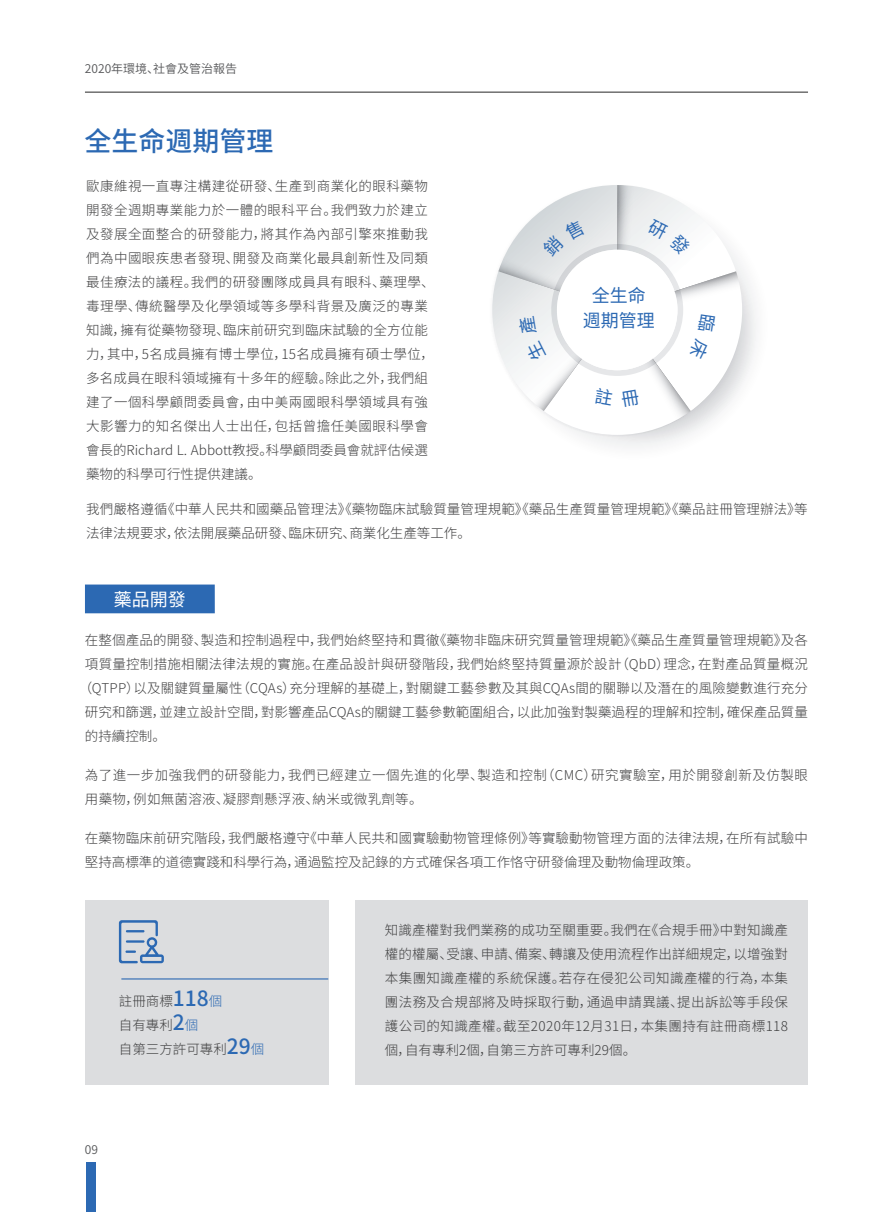
<style>
.page{position:relative;width:893px;height:1212px;background:#fff}
.page>*{position:absolute;margin:0;border:0;box-sizing:border-box;transform-origin:0 0}
.t1{font:500 27px "Source Han Sans SC";color:#2c69b3}
.t2{font:18px/25.5px "Source Han Sans SC";color:#2c69b3;text-align:center}
.t3{font:18px "Source Han Sans SC";color:#fff}
.t4{font:300 13.5px/24px "Source Han Sans SC";letter-spacing:.015em;color:#3e3e3f}
.t5{font:300 13.5px/24px "Source Han Sans SC";letter-spacing:.035em;color:#3e3e3f}
.t6{font:12px "Source Han Sans SC";color:#57585a}
.s1{font-weight:500;font-size:21px;color:#2c69b3}
.s2{color:#2c69b3}
</style>
<div class="page">
<div style="left:86px;top:1162px;width:10px;height:50px;background:#2c69b3"></div>
<div style="left:356px;top:900px;width:452px;height:184px;background:#dcdddf"></div>
<div style="left:85px;top:900px;width:243px;height:184px;background:#dcdddf"></div>
<div style="left:85px;top:584px;width:130px;height:29px;background:#2c69b3"></div>
<div style="left:498px;top:189px;width:270px;height:270px;background:#f9f9f9;border-radius:50%"></div>
<div style="left:534px;top:222px;width:221px;height:220px;background:#eaebec;border-radius:50%"></div>
<svg style="left:119px;top:920px;width:45px;height:43px"></svg>
<hr style="left:121px;top:978px;width:207px;height:1px;background:#2c69b3">
<hr style="left:85px;top:92px;width:723px;height:1px;background:#3e3e3f">
<svg style="left:492px;top:185px;width:250px;height:250px"></svg>
<p class="t6" style="left:85px;top:62px;width:154px">2020年環境、社會及管治報告</p>
<h1 class="t1" style="left:84px;top:126px;width:191px">全生命週期管理</h1>
<p class="t5" style="left:86px;top:175px;width:350px">歐康維視一直專注構建從研發、生產到商業化的眼科藥物開發全週期專業能力於一體的眼科平台。我們致力於建立及發展全面整合的研發能力，將其作為內部引擎來推動我們為中國眼疾患者發現、開發及商業化最具創新性及同類最佳療法的議程。我們的研發團隊成員具有眼科、藥理學、毒理學、傳統醫學及化學領域等多學科背景及廣泛的專業知識，擁有從藥物發現、臨床前研究到臨床試驗的全方位能力，其中，5名成員擁有博士學位，15名成員擁有碩士學位，多名成員在眼科領域擁有十多年的經驗。除此之外，我們組建了一個科學顧問委員會，由中美兩國眼科學領域具有強大影響力的知名傑出人士出任，包括曾擔任美國眼科學會會長的Richard L. Abbott教授。科學顧問委員會就評估候選藥物的科學可行性提供建議。</p>
<h2 class="t2" style="left:583px;top:283px;width:73px">全生命週期管理</h2>
<p class="t4" style="left:86px;top:497px;width:723px">我們嚴格遵循《中華人民共和國藥品管理法》《藥物臨床試驗質量管理規範》《藥品生產質量管理規範》《藥品註冊管理辦法》等法律法規要求，依法開展藥品研發、臨床研究、商業化生產等工作。</p>
<h2 class="t3" style="left:114px;top:589px;width:73px">藥品開發</h2>
<p class="t4" style="left:85px;top:628px;width:724px">在整個產品的開發、製造和控制過程中，我們始終堅持和貫徹《藥物非臨床研究質量管理規範》《藥品生產質量管理規範》及各</p>
<p class="t4" style="left:85px;top:652px;width:724px">項質量控制措施相關法律法規的實施。在產品設計與研發階段，我們始終堅持質量源於設計（QbD）理念，在對產品質量概況</p>
<p class="t4" style="left:79px;top:676px;width:731px">（QTPP）以及關鍵質量屬性（CQAs）充分理解的基礎上，對關鍵工藝參數及其與CQAs間的關聯以及潛在的風險變數進行充分</p>
<p class="t4" style="left:85px;top:700px;width:724px">研究和篩選，並建立設計空間，對影響產品CQAs的關鍵工藝參數範圍組合，以此加強對製藥過程的理解和控制，確保產品質量</p>
<p class="t4" style="left:85px;top:724px;width:83px">的持續控制。</p>
<p class="t5" style="left:85px;top:763px;width:724px">為了進一步加強我們的研發能力，我們已經建立一個先進的化學、製造和控制（CMC）研究實驗室，用於開發創新及仿製眼用藥物，例如無菌溶液、凝膠劑懸浮液、納米或微乳劑等。</p>
<p class="t4" style="left:85px;top:826px;width:724px">在藥物臨床前研究階段，我們嚴格遵守《中華人民共和國實驗動物管理條例》等實驗動物管理方面的法律法規，在所有試驗中堅持高標準的道德實踐和科學行為，通過監控及記錄的方式確保各項工作恪守研發倫理及動物倫理政策。</p>
<p class="t4" style="left:119px;top:989px;width:147px">註冊商標<span class="s1">118</span><span class="s2">個<br></span>自有專利<span class="s1">2</span><span class="s2">個<br></span>自第三方許可專利<span class="s1">29</span><span class="s2">個</span></p>
<p class="t6" style="left:85px;top:1142px;width:15px">09</p>
<p class="t4" style="left:385px;top:918px;width:405px;text-align:justify">知識產權對我們業務的成功至關重要。我們在《合規手冊》中對知識產權的權屬、受讓、申請、備案、轉讓及使用流程作出詳細規定，以增強對本集團知識產權的系統保護。若存在侵犯公司知識產權的行為，本集團法務及合規部將及時採取行動，通過申請異議、提出訴訟等手段保護公司的知識產權。截至2020年12月31日，本集團持有註冊商標118個，自有專利2個，自第三方許可專利29個。</p>
</div>
